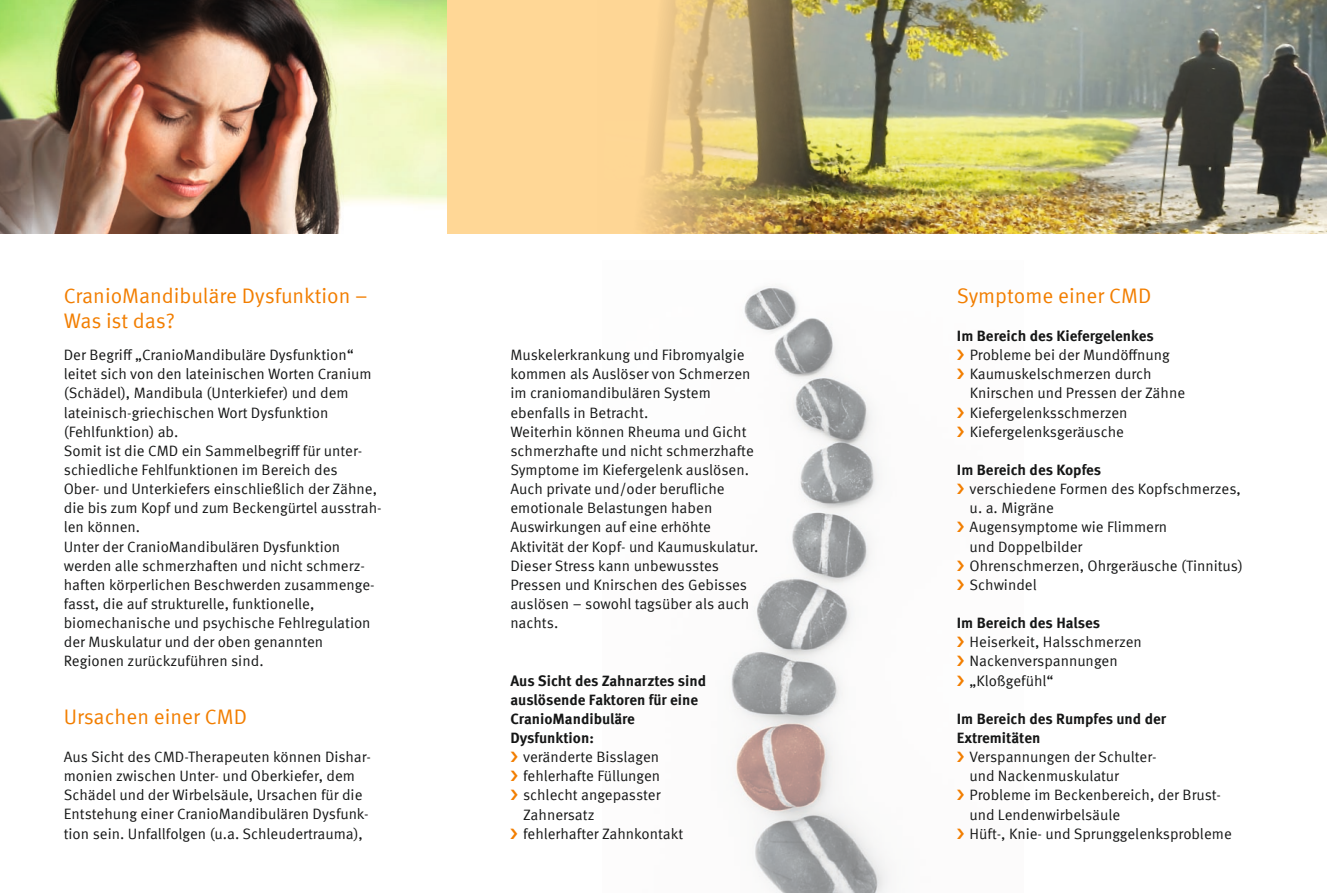
<style>
.page{position:relative;width:1327px;height:893px;background:#fff}
.page>*{position:absolute;margin:0;border:0;box-sizing:border-box;transform-origin:0 0}
.t1{font:21px/25.5px "Meta Offc Norm";color:#f27e00}
.t2{font:15px/19.2px "Meta Offc Norm";color:#151616}
.t3{font:700 15px/19.2px "Meta Offc";color:#151616}
</style>
<div class="page">
<img style="left:731px;top:287px;width:158px;height:606px">
<div style="left:0;top:0;width:1327px;height:234px;background:#ffd796"></div>
<img style="left:0;top:0;width:446px;height:234px">
<img style="left:644px;top:0;width:683px;height:234px">
<h1 class="t1" style="left:64px;top:283px;width:305px">CranioMandibuläre Dysfunktion –<br>Was ist das?</h1>
<p class="t2" style="left:64px;top:346px;width:319px">Der Begriff „CranioMandibuläre Dysfunktion“ leitet sich von den lateinischen Worten Cranium (Schädel), Mandibula (Unterkiefer) und dem lateinisch-griechischen Wort Dysfunktion (Fehlfunktion) ab.<br>Somit ist die CMD ein Sammelbegriff für unter&shy;schiedliche Fehlfunktionen im Bereich des<br>Ober- und Unterkiefers einschließlich der Zähne, die bis zum Kopf und zum Beckengürtel ausstrah&shy;len können.<br>Unter der CranioMandibulären Dysfunktion werden alle schmerzhaften und nicht schmerz&shy;haften körperlichen Beschwerden zusammenge&shy;fasst, die auf strukturelle, funktionelle, biomechanische und psychische Fehlregulation der Muskulatur und der oben genannten Regionen zurückzuführen sind.</p>
<h1 class="t1" style="left:64px;top:704px;width:185px">Ursachen einer CMD</h1>
<p class="t2" style="left:64px;top:748px;width:309px">Aus Sicht des CMD-Therapeuten können Dishar&shy;monien zwischen Unter- und Oberkiefer, dem Schädel und der Wirbelsäule, Ursachen für die Entstehung einer CranioMandibulären Dysfunk&shy;tion sein. Unfallfolgen (u.a. Schleudertrauma),</p>
<p class="t2" style="left:510px;top:346px;width:250px">Muskelerkrankung und Fibromyalgie kommen als Auslöser von Schmerzen im craniomandibulären System ebenfalls in Betracht.<br>Weiterhin können Rheuma und Gicht schmerzhafte und nicht schmerzhafte<br>Symptome im Kiefergelenk auslösen.<br>Auch private und/oder berufliche emotionale Belastungen haben<br>Auswirkungen auf eine erhöhte<br>Aktivität der Kopf- und Kaumuskulatur.<br>Dieser Stress kann unbewusstes<br>Pressen und Knirschen des Gebisses auslösen – sowohl tagsüber als auch nachts.</p>
<p class="t3" style="left:510px;top:671px;width:197px">Aus Sicht des Zahnarztes sind auslösende Faktoren für eine<br>CranioMandibuläre<br>Dysfunktion:</p>
<p class="t2" style="left:523px;top:748px;width:162px">veränderte Bisslagen fehlerhafte Füllungen schlecht angepasster<br>Zahnersatz<br>fehlerhafter Zahnkontakt</p>
<h1 class="t1" style="left:957px;top:283px;width:196px">Symptome einer CMD</h1>
<p class="t3" style="left:957px;top:327px;width:198px">Im Bereich des Kiefergelenkes</p>
<p class="t2" style="left:969px;top:346px;width:217px">Probleme bei der Mundöffnung<br>Kaumuskelschmerzen durch<br>Knirschen und Pressen der Zähne<br>Kiefergelenksschmerzen<br>Kiefergelenksgeräusche</p>
<p class="t3" style="left:957px;top:461px;width:146px">Im Bereich des Kopfes</p>
<p class="t2" style="left:969px;top:480px;width:275px">verschiedene Formen des Kopfschmerzes, u. a. Migräne<br>Augensymptome wie Flimmern<br>und Doppelbilder<br>Ohrenschmerzen, Ohrgeräusche (Tinnitus)<br>Schwindel</p>
<p class="t3" style="left:957px;top:614px;width:145px">Im Bereich des Halses</p>
<p class="t2" style="left:969px;top:633px;width:174px">Heiserkeit, Halsschmerzen<br>Nackenverspannungen „Kloßgefühl“</p>
<p class="t3" style="left:957px;top:709px;width:211px">Im Bereich des Rumpfes und der<br>Extremitäten</p>
<p class="t2" style="left:969px;top:748px;width:264px">Verspannungen der Schulter-<br>und Nackenmuskulatur<br>Probleme im Beckenbereich, der Brust&shy;und Lendenwirbelsäule<br>Hüft-, Knie- und Sprunggelenksprobleme</p>
</div>
